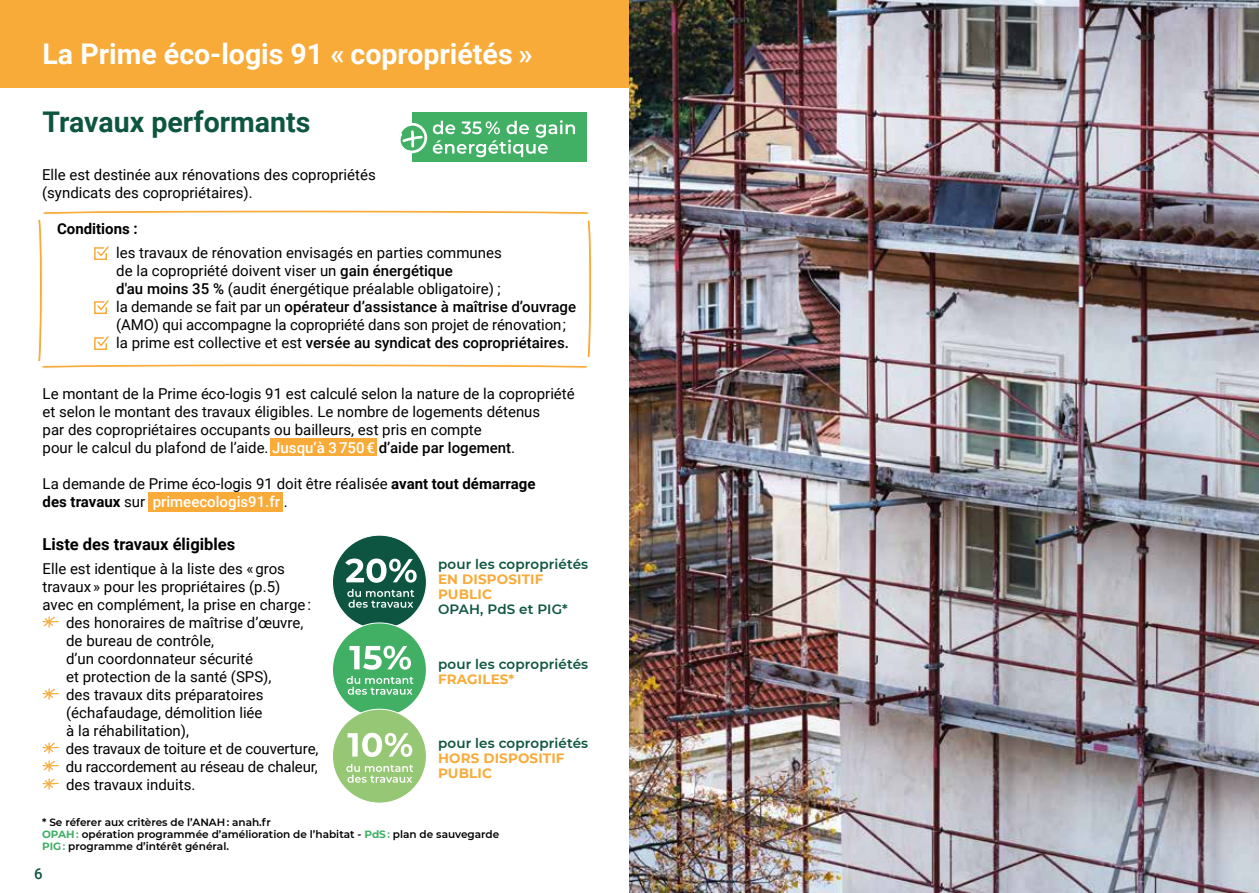
<style>
.page{position:relative;width:1259px;height:893px;background:#fff}
.page>*{position:absolute;margin:0;border:0;box-sizing:border-box;transform-origin:0 0}
.t1{font:700 28.5px "Roboto";color:#fff}
.t2{font:700 28.5px "Roboto";color:#0d5540}
.t3{font:700 16.5px "Roboto";color:#000}
.t4{font:15px/18px "Roboto";color:#000}
.t5{font:700 15px "Roboto";color:#000}
.t6{font:500 15px "Roboto";color:#0d5540}
.t7{font:600 13.5px "Montserrat";letter-spacing:.01em;color:#0d5540}
.t8{font:700 13.5px/15px "Montserrat";letter-spacing:.01em;color:#f8ab39}
.t9{font:600 10.5px/12px "Montserrat";color:#000}
.s1{font-weight:500}
.s2{font-weight:500;color:#fff}
.s3{font-weight:700}
.s4{font-weight:700;color:#41af64}
.s5{color:#41af64}
</style>
<div class="page">
<div style="left:0;top:0;width:1259px;height:87px;background:#f8ab39"></div>
<div style="left:270px;top:439px;width:107px;height:17px;background:#f8ab39"></div>
<div style="left:148px;top:493px;width:135px;height:19px;background:#f8ab39"></div>
<div style="left:412px;top:112px;width:175px;height:50px;background:#41af64"></div>
<svg style="left:399px;top:120px;width:176px;height:37px"></svg>
<svg style="left:38px;top:210px;width:554px;height:159px"></svg>
<svg style="left:42px;top:616px;width:17px;height:12px"></svg>
<svg style="left:42px;top:688px;width:17px;height:12px"></svg>
<svg style="left:42px;top:742px;width:17px;height:12px"></svg>
<svg style="left:42px;top:760px;width:17px;height:12px"></svg>
<svg style="left:42px;top:778px;width:17px;height:12px"></svg>
<img style="left:629px;top:0;width:630px;height:893px">
<div style="left:332px;top:535px;width:94px;height:94px;background:#0d5540;border-radius:50%"></div>
<svg style="left:347px;top:589px;width:67px;height:19px"></svg>
<svg style="left:345px;top:558px;width:72px;height:25px"></svg>
<div style="left:332px;top:623px;width:94px;height:94px;background:#41af64;border-radius:50%"></div>
<svg style="left:347px;top:676px;width:66px;height:19px"></svg>
<svg style="left:349px;top:646px;width:62px;height:24px"></svg>
<div style="left:332px;top:709px;width:94px;height:94px;background:#96c775;border-radius:50%"></div>
<svg style="left:346px;top:764px;width:67px;height:19px"></svg>
<svg style="left:348px;top:733px;width:64px;height:24px"></svg>
<h1 class="t1" style="left:43px;top:34px;width:492px">La Prime éco-logis 91 « copropriétés »</h1>
<h1 class="t2" style="left:43px;top:102px;width:269px">Travaux performants</h1>
<p class="t4" style="left:42px;top:165px;width:335px">Elle est destinée aux rénovations des copropriétés (syndicats des copropriétaires).</p>
<p class="t5" style="left:57px;top:218px;width:82px">Conditions :</p>
<p class="t4" style="left:116px;top:243px;width:461px">les travaux de rénovation envisagés en parties communes<br>de la copropriété doivent viser un <span class="s1">gain énergétique<br>d'au moins 35 %</span> (audit énergétique préalable obligatoire) ;<br>la demande se fait par un <span class="s1">opérateur d’assistance à maîtrise d’ouvrage </span>(AMO) qui accompagne la copropriété dans son projet de rénovation ; la prime est collective et est <span class="s1">versée au syndicat des copropriétaires.</span></p>
<p class="t4" style="left:43px;top:384px;width:533px">Le montant de la Prime éco-logis 91 est calculé selon la nature de la copropriété et selon le montant des travaux éligibles. Le nombre de logements détenus<br>par des copropriétaires occupants ou bailleurs, est pris en compte<br>pour le calcul du plafond de l’aide. <span class="s2">Jusqu’à 3 750 €</span> <span class="s1">d’aide par logement</span>.</p>
<p class="t4" style="left:43px;top:474px;width:494px">La demande de Prime éco-logis 91 doit être réalisée <span class="s3">avant tout démarrage des travaux</span> sur <span class="s2">primeecologis91.fr</span> .</p>
<p class="t3" style="left:43px;top:533px;width:194px">Liste des travaux éligibles</p>
<p class="t4" style="left:43px;top:559px;width:244px">Elle est identique à la liste des « gros</p>
<p class="t4" style="left:43px;top:577px;width:239px">travaux » pour les propriétaires (p.5)</p>
<p class="t4" style="left:43px;top:595px;width:270px">avec en complément, la prise en charge :</p>
<p class="t4" style="left:66px;top:613px;width:239px">des honoraires de maîtrise d’œuvre,</p>
<p class="t4" style="left:66px;top:631px;width:149px">de bureau de contrôle,</p>
<p class="t4" style="left:66px;top:649px;width:188px">d’un coordonnateur sécurité</p>
<p class="t4" style="left:66px;top:667px;width:207px">et protection de la santé (SPS),</p>
<p class="t4" style="left:66px;top:685px;width:199px">des travaux dits préparatoires</p>
<p class="t4" style="left:66px;top:703px;width:198px">(échafaudage, démolition liée</p>
<p class="t4" style="left:66px;top:721px;width:124px">à la réhabilitation),</p>
<p class="t4" style="left:66px;top:739px;width:254px">des travaux de toiture et de couverture,</p>
<p class="t4" style="left:66px;top:757px;width:254px">du raccordement au réseau de chaleur,</p>
<p class="t4" style="left:66px;top:775px;width:131px">des travaux induits.</p>
<p class="t7" style="left:438px;top:554px;width:152px">pour les copropriétés</p>
<p class="t8" style="left:438px;top:571px;width:107px">EN DISPOSITIF<br>PUBLIC</p>
<p class="t7" style="left:438px;top:599px;width:131px">OPAH, PdS et PIG*</p>
<p class="t7" style="left:438px;top:655px;width:152px">pour les copropriétés</p>
<p class="t8" style="left:438px;top:671px;width:78px">FRAGILES*</p>
<p class="t7" style="left:438px;top:733px;width:152px">pour les copropriétés</p>
<p class="t8" style="left:438px;top:750px;width:128px">HORS DISPOSITIF<br>PUBLIC</p>
<p class="t9" style="left:42px;top:816px;width:459px">* Se réferer aux critères de l’ANAH : anah.fr<br><span class="s4">OPAH</span> <span class="s5">:</span> opération programmée d’amélioration de l’habitat - <span class="s4">PdS</span> <span class="s5">:</span> plan de sauvegarde<br><span class="s4">PIG</span> <span class="s5">:</span> programme d’intérêt général.</p>
<p class="t6" style="left:34px;top:863px;width:10px">6</p>
</div>
